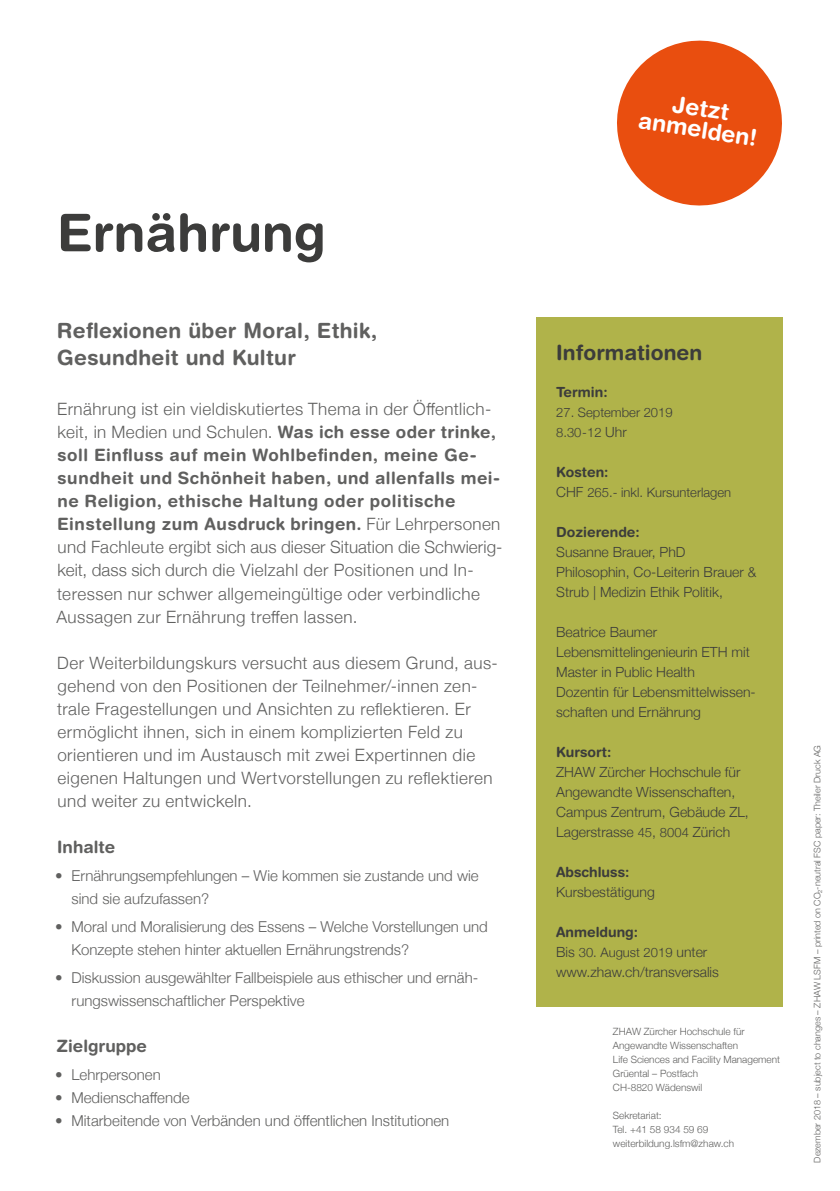
<style>
.page{position:relative;width:840px;height:1191px;background:#fff}
.page>*{position:absolute;margin:0;border:0;box-sizing:border-box;transform-origin:0 0}
.t1{font:700 52px "Helvetica Rounded";color:#3c3c3b}
.t2{font:700 23px/21px "Helvetica Rounded";color:#fff;text-align:center}
.t3{font:700 21px/27px "Helvetica Rounded";letter-spacing:.015em;color:#60605f}
.t4{font:700 21px "Helvetica Rounded";color:#3c3c3b}
.t5{font:300 17px/23px "Helvetica Neue";letter-spacing:.03em;color:#60605f}
.t6{font:700 17px/23px "Helvetica Rounded";letter-spacing:.03em;color:#60605f}
.t7{font:700 17px "Helvetica Rounded";color:#60605f}
.t8{font:300 15px/23px "Helvetica Neue";color:#60605f}
.t9{font:300 14px/20px "Helvetica Neue";color:#3c3c3b}
.t10{font:700 14px "Helvetica Rounded";color:#3c3c3b}
.t11{font:300 13px/20px "Helvetica Neue";color:#3c3c3b}
.t12{font:300 10px/14px "Helvetica Neue";color:#60605f}
.t13{font:300 9px "Helvetica Neue";color:#60605f}
.s1{font-family:"Helvetica Rounded";font-weight:700}
.s2{font-family:"Helvetica Neue";font-weight:300}
.s3{font-size:14px}
.s4{font-size:13px}
</style>
<div class="page">
<div style="left:536px;top:317px;width:246px;height:689px;background:#b0b34a"></div>
<svg style="left:617px;top:40px;width:165px;height:166px"></svg>
<h1 class="t1" style="left:57px;top:201px;width:270px">Ernährung</h1>
<p class="t3" style="left:57px;top:317px;width:322px">Reflexionen über Moral, Ethik,<br>Gesundheit und Kultur</p>
<p class="t5" style="left:57px;top:396px;width:440px">Ernährung ist ein vieldiskutiertes Thema in der Öffentlich&shy;keit, in Medien und Schulen. <span class="s1">Was ich esse oder trinke,</span></p>
<p class="t6" style="left:57px;top:443px;width:444px">soll Einfluss auf mein Wohlbefinden, meine Ge&shy;sundheit und Schönheit haben, und allenfalls mei&shy;ne Religion, ethische Haltung oder politische Einstellung zum Ausdruck bringen. <span class="s2">Für Lehrpersonen</span></p>
<p class="t5" style="left:56px;top:534px;width:447px">und Fachleute ergibt sich aus dieser Situation die Schwierig&shy;keit, dass sich durch die Vielzahl der Positionen und In&shy;teressen nur schwer allgemeingültige oder verbindliche Aussagen zur Ernährung treffen lassen.</p>
<p class="t5" style="left:57px;top:649px;width:442px">Der Weiterbildungskurs versucht aus diesem Grund, aus&shy;gehend von den Positionen der Teilnehmer/-innen zen&shy;trale Fragestellungen und Ansichten zu reflektieren. Er ermöglicht ihnen, sich in einem komplizierten Feld zu orientieren und im Austausch mit zwei Expertinnen die eigenen Haltungen und Wertvorstellungen zu reflektieren und weiter zu entwickeln.</p>
<p class="t7" style="left:57px;top:836px;width:59px">Inhalte</p>
<p class="t8" style="left:71px;top:862px;width:408px;text-indent:-16px">• Ernährungsempfehlungen – Wie kommen sie zustande und wie sind sie aufzufassen?</p>
<p class="t8" style="left:71px;top:913px;width:417px;text-indent:-16px">• Moral und Moralisierung des Essens – Welche Vorstellungen und<br>Konzepte stehen hinter aktuellen Ernährungstrends?</p>
<p class="t8" style="left:72px;top:964px;width:408px;text-indent:-16px">• Diskussion ausgewählter Fallbeispiele aus ethischer und ernäh&shy;rungswissenschaftlicher Perspektive</p>
<p class="t7" style="left:57px;top:1035px;width:92px">Zielgruppe</p>
<p class="t8" style="left:55px;top:1061px;width:107px">• Lehrpersonen</p>
<p class="t8" style="left:55px;top:1084px;width:136px">• Medienschaffende</p>
<p class="t8" style="left:55px;top:1107px;width:395px">• Mitarbeitende von Verbänden und öffentlichen Institutionen</p>
<h2 class="t2" style="left:642px;top:89px;width:121px;rotate:8deg">Jetzt anmelden!</h2>
<p class="t4" style="left:556px;top:339px;width:147px">Informationen</p>
<p class="t10" style="left:556px;top:383px;width:53px">Termin:</p>
<p class="t11" style="left:556px;top:401px;width:118px">27. September 2019<br>8.30-12 <span class="s3">Uhr</span></p>
<p class="t10" style="left:556px;top:463px;width:54px">Kosten:</p>
<p class="t11" style="left:556px;top:481px;width:176px"><span class="s3">CHF</span> 265.- inkl. Kursunterlagen</p>
<p class="t10" style="left:556px;top:523px;width:85px">Dozierende:</p>
<p class="t9" style="left:556px;top:540px;width:201px">Susanne Brauer, PhD<br>Philosophin, Co-Leiterin Brauer &amp;<br>Strub | Medizin Ethik Politik,</p>
<p class="t9" style="left:556px;top:621px;width:201px">Beatrice Baumer<br>Lebensmittelingenieurin ETH mit<br>Master in Public Health<br>Dozentin für Lebensmittelwissen&shy;schaften und Ernährung</p>
<p class="t10" style="left:556px;top:743px;width:57px">Kursort:</p>
<p class="t9" style="left:556px;top:761px;width:194px">ZHAW Zürcher Hochschule für<br>Angewandte Wissenschaften,<br>Campus Zentrum, Gebäude ZL,<br>Lagerstrasse <span class="s4">45</span>, <span class="s4">8004</span> Zürich</p>
<p class="t10" style="left:556px;top:863px;width:75px">Abschluss:</p>
<p class="t9" style="left:556px;top:880px;width:100px">Kursbestätigung</p>
<p class="t10" style="left:556px;top:923px;width:83px">Anmeldung:</p>
<p class="t11" style="left:556px;top:941px;width:152px"><span class="s3">Bis</span> 30. August 2019 <span class="s3">unter</span></p>
<p class="t9" style="left:556px;top:960px;width:164px">www.zhaw.ch/transversalis</p>
<p class="t12" style="left:612px;top:1024px;width:168px">ZHAW Zürcher Hochschule für<br>Angewandte Wissenschaften<br>Life Sciences and Facility Management<br>Grüental – Postfach<br>CH-8820 Wädenswil</p>
<p class="t12" style="left:612px;top:1108px;width:122px">Sekretariat:<br>Tel. +41 58 934 59 69 weiterbildung.lsfm@zhaw.ch</p>
<p class="t13" style="left:809px;top:1162px;width:419px;rotate:-90deg">Dezember 2018 – subject to changes – ZHAW LSFM – printed on CO²-neutral FSC paper: Theiler Druck AG</p>
</div>
